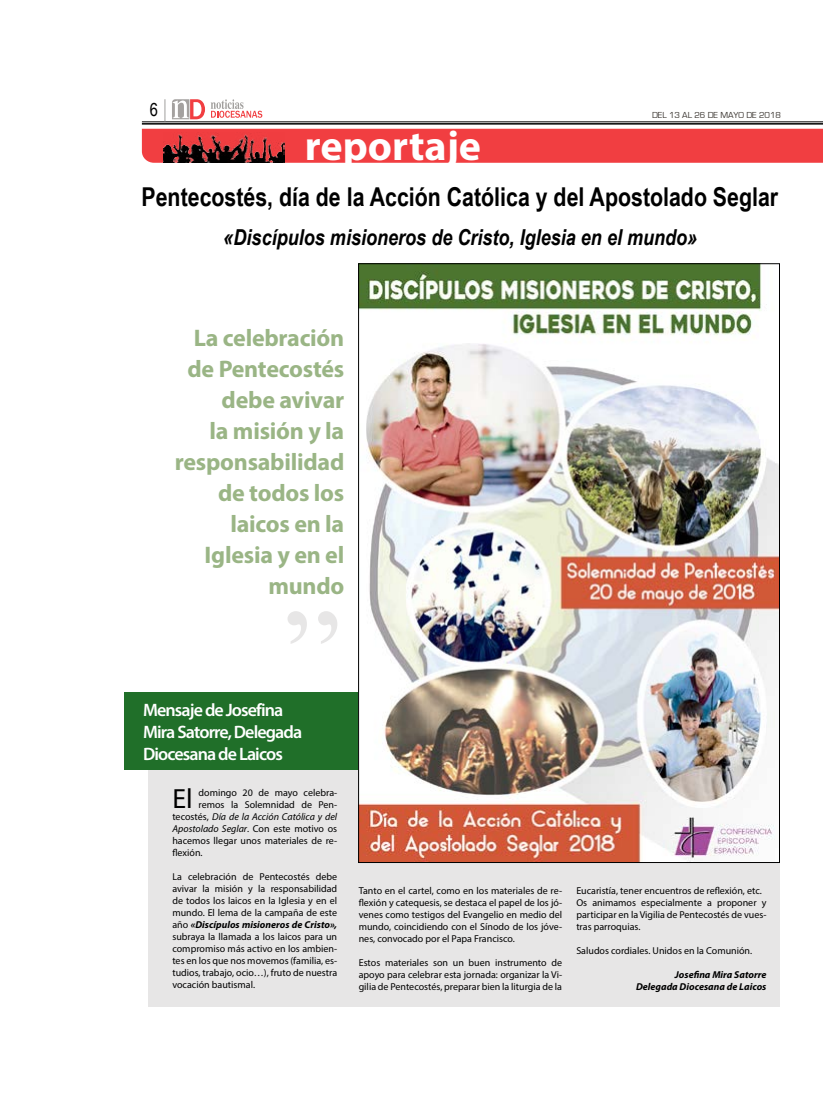
<style>
.page{position:relative;width:823px;height:1106px;background:#fff}
.page>*{position:absolute;margin:0;border:0;box-sizing:border-box;transform-origin:0 0}
.t1{font:130px "Times New Roman";color:#e7e6e6}
.t2{font:700 42px "Myriad Pro";color:#fff}
.t3{font:27.8px "Myriad Pro";color:#000}
.t4{font:700 26px "Arial Narrow";color:#000}
.t5{font:700 24px/31px "Myriad Pro";letter-spacing:-.01em;color:#9ab585;text-align:right}
.t6{font:italic 700 22px "Arial Narrow";color:#000}
.t7{font:600 18px/21.6px "Myriad Pro";letter-spacing:-.05em;color:#fff}
.t8{font:18px "Arial Narrow";color:#000}
.t9{font:10px/12px "Myriad Pro";color:#000;text-align:justify}
.t10{font:italic 10px "Myriad Pro";color:#000}
.t11{font:italic 700 10px/12px "Myriad Pro";color:#000;text-align:right}
.t12{font:9px "Eurostile";color:#39342f}
.s1{font-style:normal}
.s2{font-weight:700;font-style:italic}
</style>
<div class="page">
<hr style="left:142px;top:122px;width:680px;height:1px;background:#000">
<hr style="left:142px;top:123px;width:680px;height:2px;background:#000">
<svg style="left:172px;top:99px;width:90px;height:20px"></svg>
<svg style="left:164px;top:99px;width:1px;height:22px"></svg>
<div style="left:142px;top:129px;width:680px;height:34px;background:#f13e41"></div>
<img style="left:164px;top:132px;width:120px;height:31px">
<div style="left:148px;top:698px;width:631px;height:308px;background:#e7e6e6"></div>
<div style="left:124px;top:692px;width:247px;height:78px;background:#206f29"></div>
<img style="left:360px;top:265px;width:417px;height:595px">
<h3 class="t8" style="left:150px;top:97px;width:10px">6</h3>
<p class="t12" style="left:651px;top:110px;width:130px">DEL 13 AL 26 DE MAYO DE 2018</p>
<h2 class="t2" style="left:304px;top:118px;width:178px">reportaje</h2>
<h3 class="t4" style="left:141px;top:177px;width:637px">Pentecostés, día de la Acción Católica y del Apostolado Seglar</h3>
<h3 class="t6" style="left:223px;top:220px;width:475px">«Discípulos misioneros de Cristo, Iglesia en el mundo»</h3>
<h3 class="t5" style="left:174px;top:322px;width:171px">La celebración de Pentecostés debe avivar<br>la misión y la responsabilidad de todos los laicos en la<br>Iglesia y en el mundo</h3>
<h1 class="t1" style="left:283px;top:568px;width:59px">”</h1>
<h3 class="t7" style="left:143px;top:699px;width:160px">Mensaje de Josefina<br>Mira Satorre, Delegada<br>Diocesana de Laicos</h3>
<h3 class="t3" style="left:172px;top:782px;width:22px">El</h3>
<p class="t9" style="left:198px;top:786px;width:140px">domingo 20 de mayo celebra-</p>
<p class="t9" style="left:198px;top:798px;width:140px">remos la Solemnidad de Pen-</p>
<p class="t10" style="left:172px;top:810px;width:166px"><span class="s1">tecostés,</span> Día de la Acción Católica y del</p>
<p class="t10" style="left:172px;top:822px;width:166px">Apostolado Seglar<span class="s1">. Con este motivo os</span></p>
<p class="t9" style="left:172px;top:834px;width:166px">hacemos llegar unos materiales de re-</p>
<p class="t9" style="left:172px;top:846px;width:32px">flexión.</p>
<p class="t9" style="left:172px;top:870px;width:166px">La celebración de Pentecostés debe avivar la misión y la responsabilidad de todos los laicos en la Iglesia y en el mundo. El lema de la campaña de este año <span class="s2">«Discípulos misioneros de Cristo», </span>subraya la llamada a los laicos para un compromiso más activo en los ambien&shy;tes en los que nos movemos (familia, es&shy;tudios, trabajo, ocio…), fruto de nuestra vocación bautismal.</p>
<p class="t9" style="left:358px;top:884px;width:205px">Tanto en el cartel, como en los materiales de re&shy;flexión y catequesis, se destaca el papel de los jó&shy;venes como testigos del Evangelio en medio del mundo, coincidiendo con el Sínodo de los jóve&shy;nes, convocado por el Papa Francisco.</p>
<p class="t9" style="left:358px;top:956px;width:205px">Estos materiales son un buen instrumento de apoyo para celebrar esta jornada: organizar la Vi&shy;gilia de Pentecostés, preparar bien la liturgia de la</p>
<p class="t9" style="left:576px;top:884px;width:191px;text-align:left">Eucaristía, tener encuentros de reflexión, etc.<br>Os animamos especialmente a proponer y participar en la Vigilia de Pentecostés de vues&shy;tras parroquias.</p>
<p class="t9" style="left:576px;top:944px;width:177px">Saludos cordiales. Unidos en la Comunión.</p>
<p class="t11" style="left:635px;top:968px;width:132px">Josefina Mira Satorre<br>Delegada Diocesana de Laicos</p>
</div>
